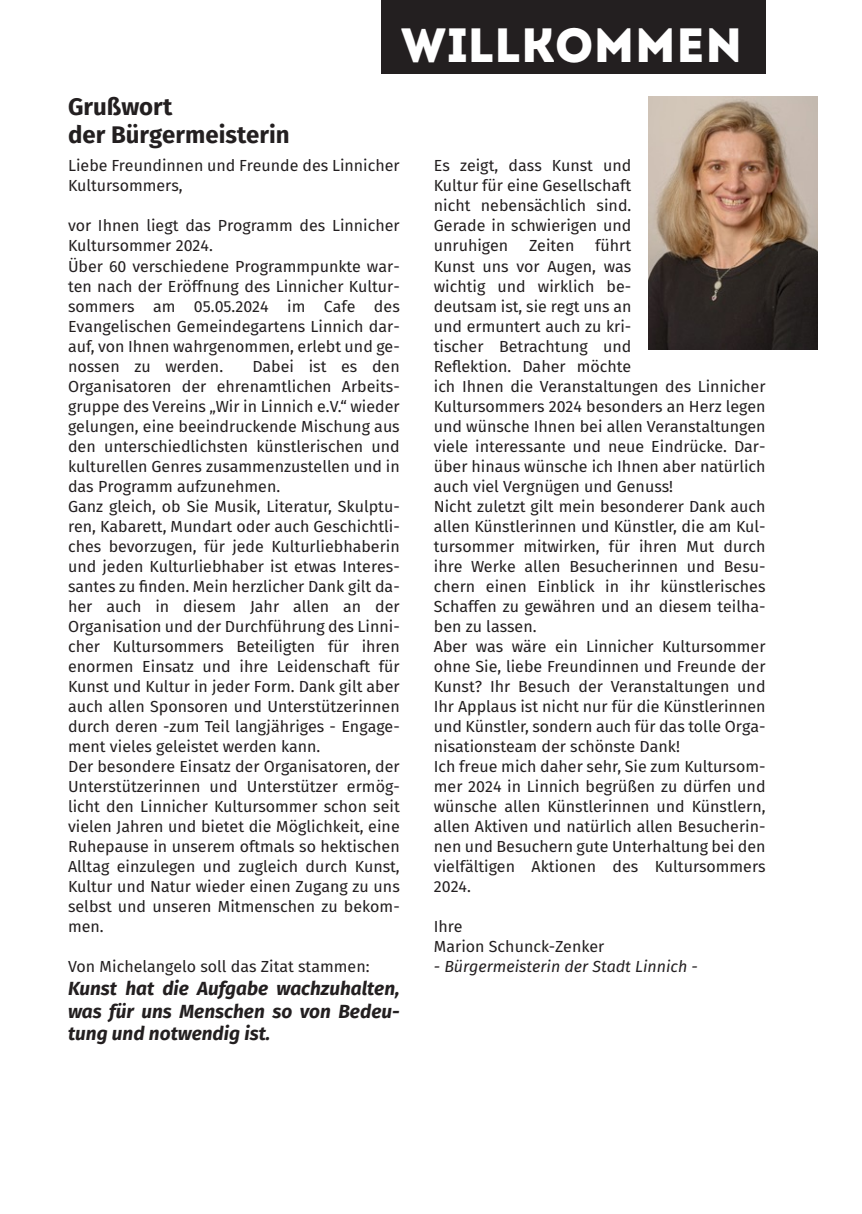
<style>
.page{position:relative;width:862px;height:1214px;background:#fff}
.page>*{position:absolute;margin:0;border:0;box-sizing:border-box;transform-origin:0 0}
.t1{font:48px "Intro";color:#fff}
.t2{font:700 24px/28.8px "Fira Sans";color:#231f20}
.t3{font:italic 700 19px/22.8px "Fira Sans";color:#231f20;text-align:justify}
.t4{font:16px/20px "Fira Sans";color:#231f20}
.t5{font:italic 16px "Fira Sans";color:#231f20}
</style>
<div class="page">
<div style="left:381px;top:0;width:384px;height:73px;background:#231f20"></div>
<img style="left:648px;top:96px;width:169px;height:253px">
<h1 class="t1" style="left:401px;top:26px;width:343px">WILLKOMMEN</h1>
<h2 class="t2" style="left:68px;top:92px;width:223px">Grußwort<br>der Bürgermeisterin</h2>
<p class="t4" style="left:68px;top:156px;width:333px">Liebe Freundinnen und Freunde des Linnicher<br>Kultursommers,</p>
<p class="t4" style="left:68px;top:216px;width:333px">vor Ihnen liegt das Programm des Linnicher Kultursommer 2024.<br>Über 60 verschiedene Programmpunkte war&shy;ten nach der Eröffnung des Linnicher Kultur&shy;sommers am 05.05.2024 im Cafe des Evangelischen Gemeindegartens Linnich dar&shy;auf, von Ihnen wahrgenommen, erlebt und ge&shy;nossen zu werden.</p>
<p class="t4" style="left:68px;top:356px;width:333px;text-indent:184px">Dabei ist es den Organisatoren der ehrenamtlichen Arbeits&shy;gruppe des Vereins „Wir in Linnich e.V.“ wieder gelungen, eine beeindruckende Mischung aus den unterschiedlichsten künstlerischen und kulturellen Genres zusammenzustellen und in das Programm aufzunehmen.<br>Ganz gleich, ob Sie Musik, Literatur, Skulptu&shy;ren, Kabarett, Mundart oder auch Geschichtli&shy;ches bevorzugen, für jede Kulturliebhaberin und jeden Kulturliebhaber ist etwas Interes&shy;santes zu finden. Mein herzlicher Dank gilt da&shy;her auch in diesem Jahr allen an der Organisation und der Durchführung des Linni&shy;cher Kultursommers Beteiligten für ihren enormen Einsatz und ihre Leidenschaft für Kunst und Kultur in jeder Form. Dank gilt aber auch allen Sponsoren und Unterstützerinnen durch deren -zum Teil langjähriges - Engage&shy;ment vieles geleistet werden kann.<br>Der besondere Einsatz der Organisatoren, der Unterstützerinnen und Unterstützer ermög&shy;licht den Linnicher Kultursommer schon seit vielen Jahren und bietet die Möglichkeit, eine Ruhepause in unserem oftmals so hektischen Alltag einzulegen und zugleich durch Kunst, Kultur und Natur wieder einen Zugang zu uns selbst und unseren Mitmenschen zu bekom&shy;men.</p>
<p class="t4" style="left:68px;top:956px;width:303px">Von Michelangelo soll das Zitat stammen:</p>
<p class="t3" style="left:68px;top:976px;width:333px">Kunst hat die Aufgabe wachzuhalten, was für uns Menschen so von Bedeu&shy;tung und notwendig ist.</p>
<p class="t4" style="left:434px;top:156px;width:199px;text-align:justify">Es zeigt, dass Kunst und Kultur für eine Gesellschaft nicht nebensächlich sind.<br>Gerade in schwierigen und unruhigen</p>
<p class="t4" style="left:529px;top:236px;width:47px">Zeiten</p>
<p class="t4" style="left:434px;top:236px;width:333px;text-indent:161px">führt<br>Kunst uns vor Augen, was<br>wichtig und wirklich be-<br>deutsam ist, sie regt uns an<br>und ermuntert auch zu kri-<br>tischer Betrachtung und<br>Reflektion. Daher möchte<br>ich Ihnen die Veranstaltungen des Linnicher Kultursommers 2024 besonders an Herz legen und wünsche Ihnen bei allen Veranstaltungen viele interessante und neue Eindrücke. Dar&shy;über hinaus wünsche ich Ihnen aber natürlich auch viel Vergnügen und Genuss!<br>Nicht zuletzt gilt mein besonderer Dank auch allen Künstlerinnen und Künstler, die am Kul&shy;tursommer mitwirken, für ihren Mut durch ihre Werke allen Besucherinnen und Besu&shy;chern einen Einblick in ihr künstlerisches Schaffen zu gewähren und an diesem teilha&shy;ben zu lassen.<br>Aber was wäre ein Linnicher Kultursommer ohne Sie, liebe Freundinnen und Freunde der Kunst? Ihr Besuch der Veranstaltungen und Ihr Applaus ist nicht nur für die Künstlerinnen und Künstler, sondern auch für das tolle Orga&shy;nisationsteam der schönste Dank!<br>Ich freue mich daher sehr, Sie zum Kultursom&shy;mer 2024 in Linnich begrüßen zu dürfen und wünsche allen Künstlerinnen und Künstlern, allen Aktiven und natürlich allen Besucherin&shy;nen und Besuchern gute Unterhaltung bei den vielfältigen Aktionen des Kultursommers 2024.</p>
<p class="t4" style="left:434px;top:916px;width:172px">Ihre<br>Marion Schunck-Zenker</p>
<p class="t5" style="left:434px;top:956px;width:265px">- Bürgermeisterin der Stadt Linnich -</p>
</div>
